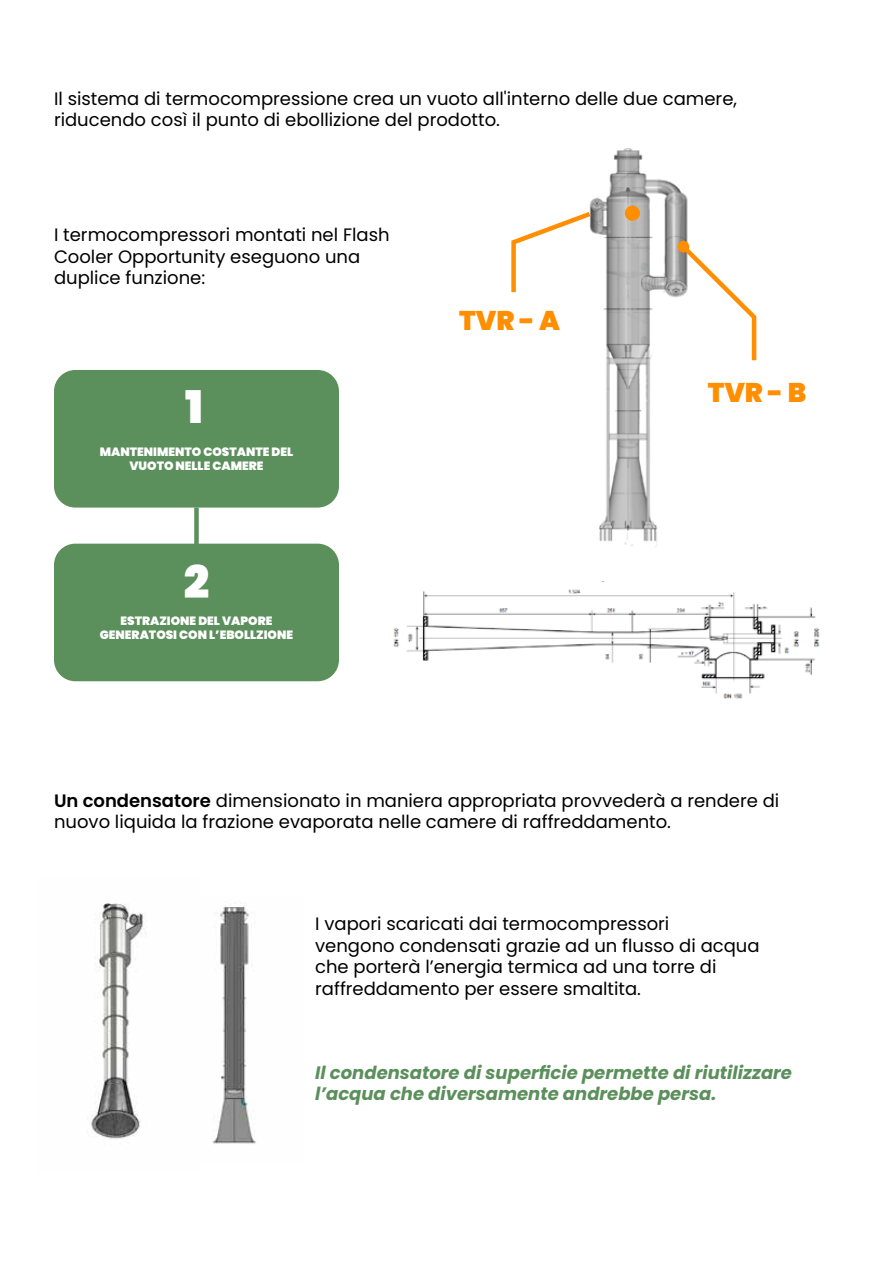
<style>
.page{position:relative;width:893px;height:1263px;background:#fff}
.page>*{position:absolute;margin:0;border:0;box-sizing:border-box;transform-origin:0 0}
.t1{font:900 45px "Poppins";color:#fff}
.t2{font:900 27px "Poppins";color:#ff8e00}
.t3{font:18px/21.6px "Poppins";color:#000}
.t4{font:italic 700 18px/21.6px "Poppins";color:#5b8f5b}
.t5{font:900 12px/14.4px "Poppins";color:#fff;text-align:center}
.s1{font-weight:600}
</style>
<div class="page">
<img style="left:589px;top:148px;width:99px;height:398px">
<div style="left:625px;top:206px;width:15px;height:15px;background:#ff8e00;border-radius:50%"></div>
<svg style="left:678px;top:241px;width:79px;height:124px"></svg>
<svg style="left:511px;top:208px;width:84px;height:89px"></svg>
<div style="left:54px;top:370px;width:285px;height:138px;background:#5b8f5b;border-radius:21px"></div>
<div style="left:54px;top:544px;width:285px;height:137px;background:#5b8f5b;border-radius:21px"></div>
<div style="left:194px;top:508px;width:5px;height:43px;background:#5b8f5b"></div>
<img style="left:91px;top:903px;width:56px;height:236px">
<img style="left:212px;top:905px;width:44px;height:240px">
<img style="left:393px;top:582px;width:427px;height:117px">
<div style="left:571px;top:681px;width:54px;height:48px;background:#fff"></div>
<p class="t3" style="left:54px;top:88px;width:685px">Il sistema di termocompressione crea un vuoto all'interno delle due camere, riducendo così il punto di ebollizione del prodotto.</p>
<p class="t3" style="left:54px;top:224px;width:337px">I termocompressori montati nel Flash<br>Cooler Opportunity eseguono una duplice funzione:</p>
<h1 class="t1" style="left:185px;top:381px;width:19px">1</h1>
<p class="t5" style="left:100px;top:445px;width:195px">MANTENIMENTO COSTANTE DEL<br>VUOTO NELLE CAMERE</p>
<h1 class="t1" style="left:184px;top:556px;width:27px">2</h1>
<p class="t5" style="left:100px;top:614px;width:195px">ESTRAZIONE DEL VAPORE<br>GENERATOSI CON L’EBOLLZIONE</p>
<h2 class="t2" style="left:459px;top:305px;width:102px">TVR - A</h2>
<h2 class="t2" style="left:708px;top:377px;width:100px">TVR - B</h2>
<p class="t3" style="left:54px;top:790px;width:727px"><span class="s1">Un condensatore</span> dimensionato in maniera appropriata provvederà a rendere di nuovo liquida la frazione evaporata nelle camere di raffreddamento.</p>
<p class="t3" style="left:315px;top:913px;width:446px">I vapori scaricati dai termocompressori<br>vengono condensati grazie ad un flusso di acqua che porterà l’energia termica ad una torre di raffreddamento per essere smaltita.</p>
<p class="t4" style="left:315px;top:1061px;width:478px">Il condensatore di superficie permette di riutilizzare l’acqua che diversamente andrebbe persa.</p>
</div>
